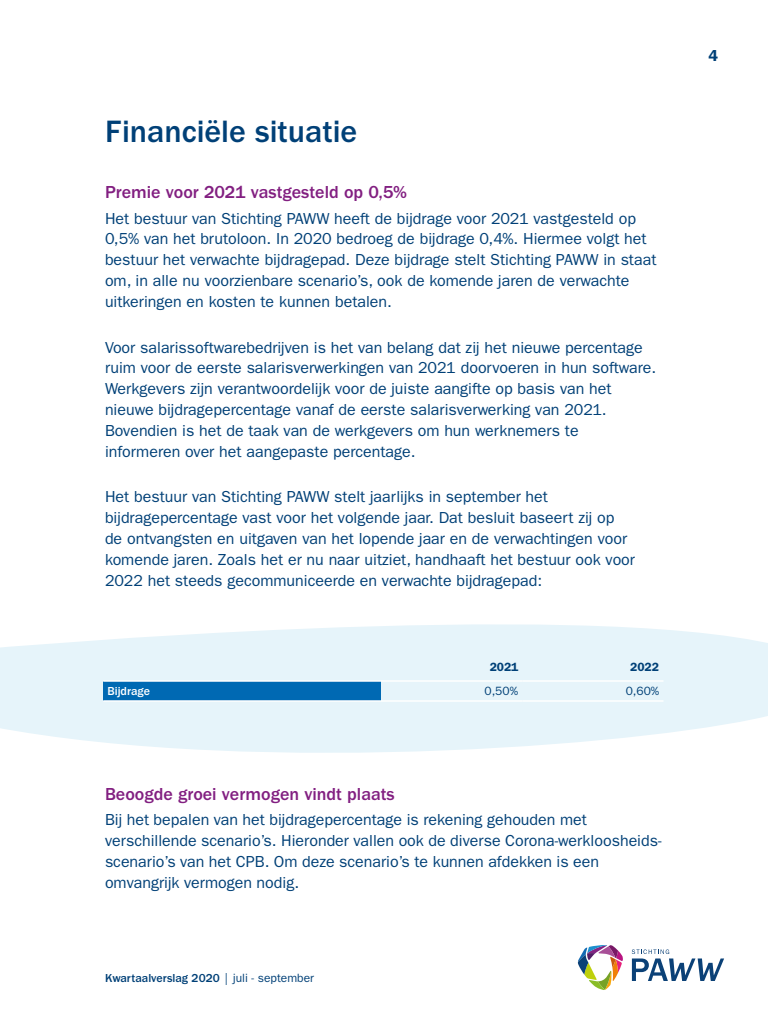
<style>
.page{position:relative;width:768px;height:1024px;background:#fff}
.page>*{position:absolute;margin:0;border:0;box-sizing:border-box;transform-origin:0 0}
.t1{font:500 32px "ITC Franklin Gothic Std";color:#004077}
.t2{font:500 18px "ITC Franklin Gothic Std";color:#821f81}
.t3{font:16px/20.8px "ITC Franklin Gothic Std";color:#004077}
.t4{font:600 16px "ITC Franklin Gothic Std";color:#004077}
.t5{font:500 12px "ITC Franklin Gothic Std";color:#004077}
.t6{font:12px "ITC Franklin Gothic Std";color:#004077}
.t7{font:600 12px "ITC Franklin Gothic Std";color:#004077}
.t8{font:500 12px "ITC Franklin Gothic Std";color:#fff}
.s1{font-weight:400}
</style>
<div class="page">
<svg style="left:578px;top:945px;width:45px;height:45px"></svg>
<svg style="left:632px;top:949px;width:92px;height:32px"></svg>
<svg style="left:0;top:624px;width:768px;height:129px;background:#e9f5fa"></svg>
<div style="left:103px;top:681px;width:278px;height:20px;background:#0069b3"></div>
<hr style="left:103px;top:680px;width:278px;height:2px;background:#fff">
<hr style="left:381px;top:680px;width:141px;height:2px;background:#fff">
<hr style="left:522px;top:680px;width:141px;height:2px;background:#fff">
<hr style="left:103px;top:700px;width:278px;height:2px;background:#fff">
<hr style="left:381px;top:700px;width:141px;height:2px;background:#fff">
<hr style="left:522px;top:700px;width:141px;height:2px;background:#fff">
<h1 class="t1" style="left:105px;top:113px;width:254px">Financiële situatie</h1>
<p class="t2" style="left:105px;top:182px;width:304px">Premie voor 2021 vastgesteld op 0,5%</p>
<p class="t3" style="left:105px;top:208px;width:553px">Het bestuur van Stichting PAWW heeft de bijdrage voor 2021 vastgesteld op 0,5% van het brutoloon. In 2020 bedroeg de bijdrage 0,4%. Hiermee volgt het bestuur het verwachte bijdragepad. Deze bijdrage stelt Stichting PAWW in staat om, in alle nu voorzienbare scenario’s, ook de komende jaren de verwachte uitkeringen en kosten te kunnen betalen.</p>
<p class="t3" style="left:105px;top:337px;width:553px">Voor salarissoftwarebedrijven is het van belang dat zij het nieuwe percentage ruim voor de eerste salarisverwerkingen van 2021 doorvoeren in hun software.<br>Werkgevers zijn verantwoordelijk voor de juiste aangifte op basis van het nieuwe bijdragepercentage vanaf de eerste salarisverwerking van 2021.<br>Bovendien is het de taak van de werkgevers om hun werknemers te informeren over het aangepaste percentage.</p>
<p class="t3" style="left:105px;top:487px;width:532px">Het bestuur van Stichting PAWW stelt jaarlijks in september het bijdragepercentage vast voor het volgende jaar. Dat besluit baseert zij op de ontvangsten en uitgaven van het lopende jaar en de verwachtingen voor komende jaren. Zoals het er nu naar uitziet, handhaaft het bestuur ook voor 2022 het steeds gecommuniceerde en verwachte bijdragepad:</p>
<p class="t7" style="left:490px;top:660px;width:30px">2021</p>
<p class="t7" style="left:630px;top:660px;width:30px">2022</p>
<p class="t8" style="left:107px;top:684px;width:44px">Bijdrage</p>
<p class="t6" style="left:485px;top:684px;width:35px">0,50%</p>
<p class="t6" style="left:626px;top:684px;width:35px">0,60%</p>
<p class="t2" style="left:105px;top:784px;width:291px">Beoogde groei vermogen vindt plaats</p>
<p class="t3" style="left:105px;top:810px;width:558px">Bij het bepalen van het bijdragepercentage is rekening gehouden met verschillende scenario’s. Hieronder vallen ook de diverse Corona-werkloosheids&shy;scenario’s van het CPB. Om deze scenario’s te kunnen afdekken is een omvangrijk vermogen nodig.</p>
<p class="t5" style="left:105px;top:972px;width:211px">Kwartaalverslag 2020 <span class="s1">| juli - september</span></p>
<p class="t4" style="left:708px;top:46px;width:11px">4</p>
</div>
